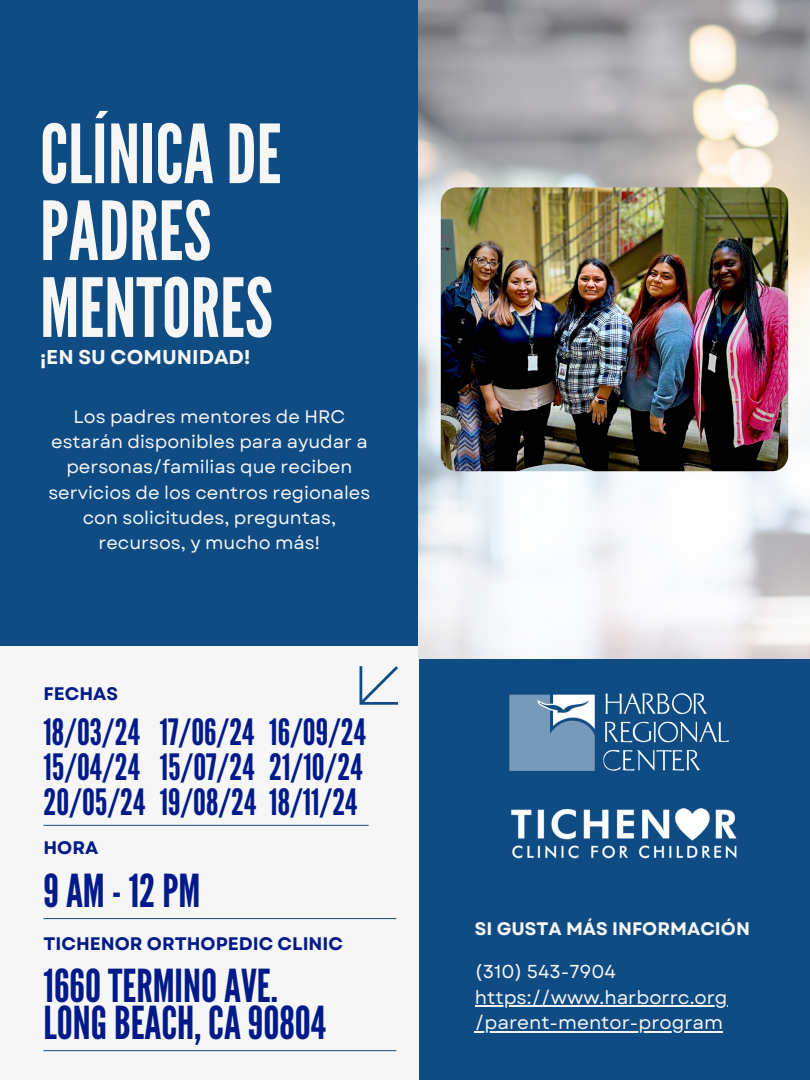
<style>
.page{position:relative;width:810px;height:1080px;background:#0f4c83}
.page>*{position:absolute;margin:0;border:0;box-sizing:border-box;transform-origin:0 0}
.t1{font:81.25px/76.9px "League Gothic";color:#f6f6f6}
.t2{font:45.38px/36.8px "League Gothic";color:#001a89}
.t3{font:36.25px/35.1px "League Gothic";color:#001a89}
.t4{font:700 19.94px "Garet";color:#f6f6f6}
.t5{font:18.69px "Garet";color:#f6f6f6}
.t6{font:18.12px/25.3px "Garet";color:#f6f6f6;text-align:center}
.t7{font:700 18.12px "Garet";color:#001a89}
.t8{font:700 18.12px "Garet";color:#f6f6f6}
</style>
<div class="page">
<div style="left:0;top:647px;width:419px;height:433px;background:#f6f6f6"></div>
<hr style="left:44px;top:825px;width:325px;height:1px;background:#0f4c83">
<hr style="left:44px;top:918px;width:352px;height:1px;background:#0f4c83">
<hr style="left:44px;top:1050px;width:352px;height:1px;background:#0f4c83">
<hr style="left:475px;top:1005px;width:253px;height:1px;background:#f6f6f6">
<hr style="left:475px;top:1031px;width:248px;height:1px;background:#f6f6f6">
<svg style="left:360px;top:666px;width:38px;height:39px"></svg>
<img style="left:511px;top:808px;width:226px;height:51px">
<img style="left:510px;top:694px;width:219px;height:77px">
<img style="left:419px;top:0;width:391px;height:658px">
<img style="left:441px;top:187px;width:347px;height:284px;border-radius:16px">
<h1 class="t1" style="left:40px;top:118px;width:243px">CLÍNICADE<br>PADRES<br>MENTORES</h1>
<p class="t4" style="left:40px;top:343px;width:212px">¡EN SU COMUNIDAD!</p>
<h4 class="t6" style="left:48px;top:404px;width:324px">Los padres mentores de HRC estarán disponibles para ayudar a personas/familias que reciben servicios de los centros regionales con solicitudes, preguntas, recursos, y mucho más!</h4>
<h4 class="t7" style="left:44px;top:680px;width:76px">FECHAS</h4>
<p class="t3" style="left:44px;top:715px;width:315px">18/03/24<br>15/04/24<br>20/05/24 19/08/24 18/11/24</p>
<h3 class="t7" style="left:44px;top:835px;width:56px">HORA</h3>
<h3 class="t2" style="left:44px;top:873px;width:158px">9AM-12PM</h3>
<h3 class="t7" style="left:44px;top:930px;width:301px">TICHENOR ORTHOPEDIC CLINIC</h3>
<h4 class="t2" style="left:44px;top:968px;width:284px">1660TERMINOAVE.<br>LONGBEACH,CA90804</h4>
<p class="t3" style="left:160px;top:715px;width:208px">17/06/24 16/09/24<br>15/07/24 21/10/24</p>
<h2 class="t8" style="left:475px;top:916px;width:277px">SI GUSTA MÁS INFORMACIÓN</h2>
<h4 class="t5" style="left:475px;top:958px;width:143px">(310) 543-7904</h4>
<h2 class="t5" style="left:475px;top:984px;width:254px">https://www.harborrc.org</h2>
<p class="t5" style="left:475px;top:1009px;width:250px">/parent-mentor-program</p>
</div>
